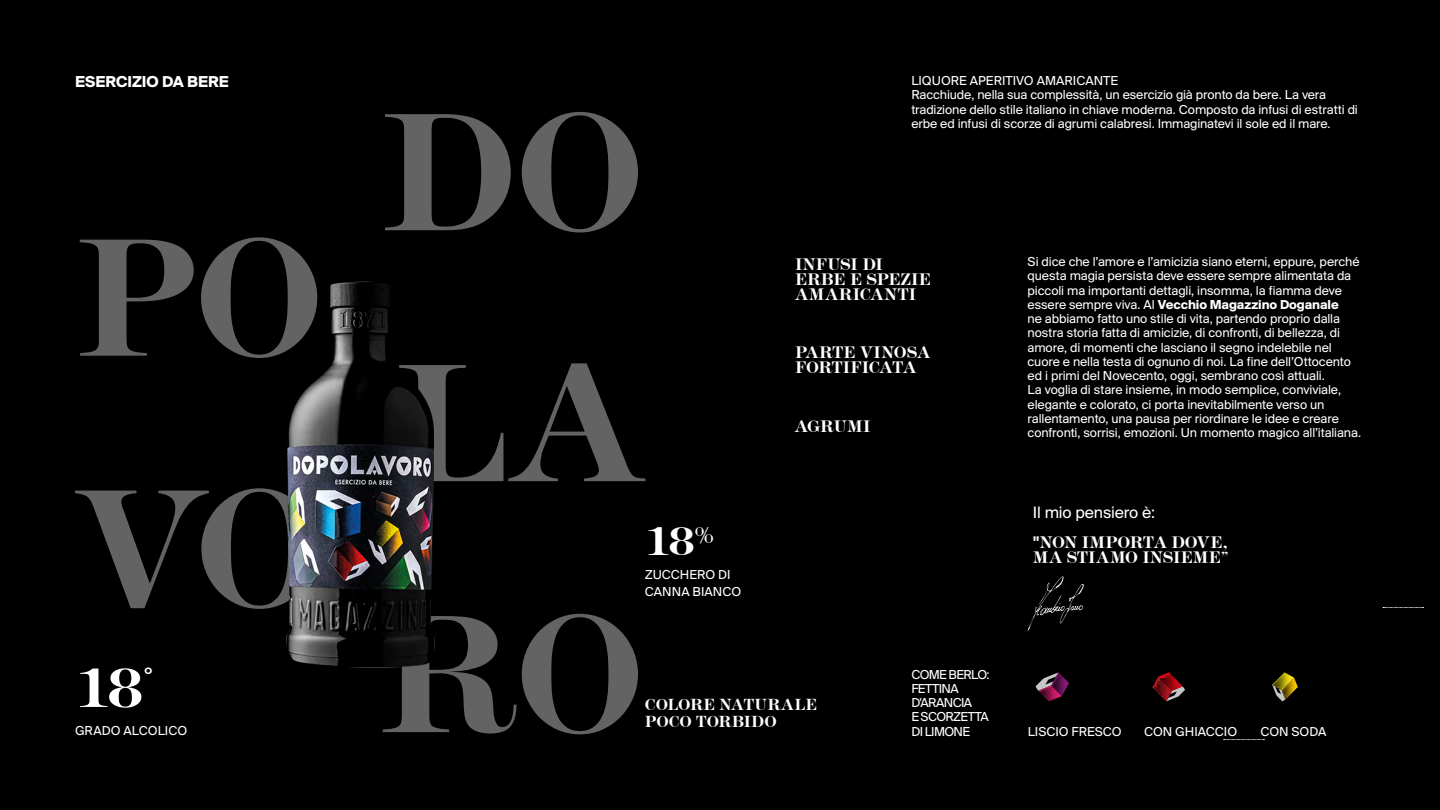
<style>
.page{position:relative;width:1440px;height:810px;background:#010001}
.page>*{position:absolute;margin:0;border:0;box-sizing:border-box;transform-origin:0 0}
.t1{font:700 174px "Modern No 20";letter-spacing:-.015em;color:#646363}
.t2{font:700 56.85px "Modern No 20";color:#fff}
.t3{font:700 41.4px "Modern No 20";color:#fff}
.t4{font:700 23.7px "Modern No 20";color:#fff}
.t5{font:700 17.25px/15px "Modern No 20";color:#fff}
.t6{font:17.25px "Suisse BP Intl";letter-spacing:-.01em;color:#fff}
.t7{font:700 16.58px/16.6px "Modern No 20";color:#fff}
.t8{font:700 16.5px "Suisse BP Intl";letter-spacing:-.005em;color:#fff}
.t9{font:13.5px/14.2px "Suisse BP Intl";letter-spacing:-.01em;color:#fff}
.t10{font:13.5px/14.2px "Suisse BP Intl";letter-spacing:-.05em;color:#fff}
.s1{font-weight:700}
</style>
<div class="page">
<svg style="left:1028px;top:576px;width:56px;height:55px"></svg>
<img style="left:1272px;top:672px;width:26px;height:30px">
<img style="left:1152px;top:672px;width:33px;height:30px">
<img style="left:1035px;top:672px;width:34px;height:30px">
<img style="left:286px;top:281px;width:149px;height:387px">
<svg style="left:1224px;top:739px;width:40px;height:1px"></svg>
<svg style="left:1383px;top:607px;width:41px;height:1px"></svg>
<p class="t8" style="left:75px;top:72px;width:156px">ESERCIZIO DA BERE</p>
<h1 class="t1" style="left:75px;top:200px;width:251px">PO</h1>
<h1 class="t1" style="left:75px;top:451px;width:251px">VO</h1>
<h2 class="t2" style="left:75px;top:656px;width:70px">18</h2>
<h3 class="t4" style="left:142px;top:662px;width:13px">°</h3>
<p class="t9" style="left:75px;top:723px;width:114px">GRADO ALCOLICO</p>
<h1 class="t1" style="left:380px;top:75px;width:266px">DO</h1>
<h1 class="t1" style="left:394px;top:326px;width:252px">LA</h1>
<h3 class="t3" style="left:645px;top:518px;width:71px">18<sup>%</sup></h3>
<p class="t9" style="left:645px;top:566px;width:98px;line-height:17.5px">ZUCCHERO DI<br>CANNA BIANCO</p>
<p class="t9" style="left:911px;top:73px;width:448px">LIQUORE APERITIVO AMARICANTE<br>Racchiude, nella sua complessità, un esercizio già pronto da bere. La vera tradizione dello stile italiano in chiave moderna. Composto da infusi di estratti di erbe ed infusi di scorze di agrumi calabresi. Immaginatevi il sole ed il mare.</p>
<p class="t5" style="left:795px;top:257px;width:138px">INFUSI DI<br>ERBE E SPEZIE<br>AMARICANTI</p>
<p class="t5" style="left:795px;top:345px;width:137px">PARTE VINOSA<br>FORTIFICATA</p>
<p class="t5" style="left:795px;top:419px;width:77px">AGRUMI</p>
<p class="t9" style="left:1028px;top:254px;width:335px">Si dice che l’amore e l’amicizia siano eterni, eppure, perché questa magia persista deve essere sempre alimentata da piccoli ma importanti dettagli, insomma, la fiamma deve essere sempre viva. Al <span class="s1">Vecchio Magazzino Doganale<br></span>ne abbiamo fatto uno stile di vita, partendo proprio dalla nostra storia fatta di amicizie, di confronti, di bellezza, di amore, di momenti che lasciano il segno indelebile nel cuore e nella testa di ognuno di noi. La fine dell’Ottocento ed i primi del Novecento, oggi, sembrano così attuali.<br>La voglia di stare insieme, in modo semplice, conviviale, elegante e colorato, ci porta inevitabilmente verso un rallentamento, una pausa per riordinare le idee e creare confronti, sorrisi, emozioni. Un momento magico all’italiana.</p>
<p class="t6" style="left:1033px;top:502px;width:124px">Il mio pensiero è:</p>
<p class="t5" style="left:1033px;top:535px;width:197px">"NON IMPORTA DOVE,<br>MA STIAMO INSIEME”</p>
<h1 class="t1" style="left:378px;top:577px;width:268px">RO</h1>
<p class="t7" style="left:645px;top:697px;width:174px">COLORE NATURALE<br>POCO TORBIDO</p>
<p class="t10" style="left:911px;top:667px;width:80px">COME BERLO:<br>FETTINA<br>D'ARANCIA<br>E SCORZETTA<br>DI LIMONE</p>
<p class="t9" style="left:1028px;top:724px;width:95px">LISCIO FRESCO</p>
<p class="t9" style="left:1144px;top:724px;width:95px">CON GHIACCIO</p>
<p class="t9" style="left:1260px;top:724px;width:68px">CON SODA</p>
</div>
